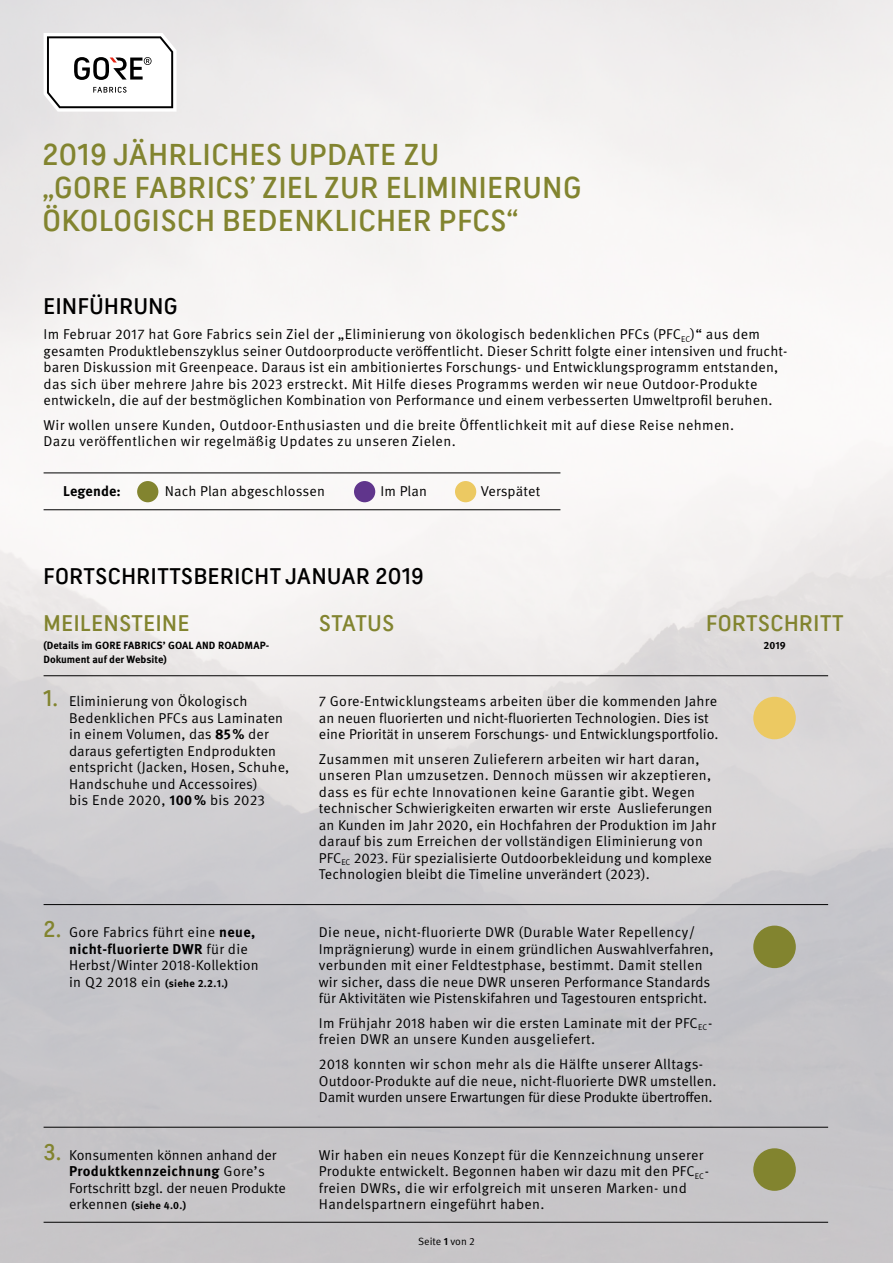
<style>
.page{position:relative;width:893px;height:1263px;background:#fff}
.page>*{position:absolute;margin:0;border:0;box-sizing:border-box;transform-origin:0 0}
.t1{font:30px/33px "GORE Fabrics Headline TT";letter-spacing:.025em;color:#82842f}
.t2{font:22.5px "GORE Fabrics Headline TT";letter-spacing:.025em;color:#000}
.t3{font:22.5px "GORE Fabrics Headline TT";letter-spacing:.025em;color:#82842f}
.t4{font:14.25px/16.5px "Meta OT Norm";letter-spacing:.01em;color:#000}
.t5{font:700 14.25px "Meta OT";letter-spacing:.025em;color:#000}
.t6{font:700 10.5px/13.5px "Meta OT";color:#000}
.t7{font:10.5px "Meta OT Norm";color:#000}
.s1{font-family:"GORE Fabrics Headline TT";font-size:22.5px;color:#82842f}
.s2{font-family:"Meta OT";font-weight:700}
.s3{font-family:"Meta OT Norm";font-weight:400}
.s4{font-family:"Meta OT Norm";font-weight:400;font-size:14.25px}
</style>
<div class="page">
<img style="left:0;top:0;width:893px;height:1263px">
<svg style="left:44px;top:33px;width:133px;height:79px"></svg>
<div style="left:753px;top:697px;width:43px;height:42px;background:#ecc962;border-radius:50%"></div>
<div style="left:753px;top:925px;width:43px;height:43px;background:#82842f;border-radius:50%"></div>
<div style="left:753px;top:1148px;width:43px;height:43px;background:#82842f;border-radius:50%"></div>
<hr style="left:44px;top:675px;width:784px;height:1px;background:#000">
<div style="left:137px;top:481px;width:21px;height:21px;background:#82842f;border-radius:50%"></div>
<div style="left:354px;top:481px;width:21px;height:21px;background:#60358c;border-radius:50%"></div>
<div style="left:455px;top:481px;width:21px;height:21px;background:#ecc962;border-radius:50%"></div>
<hr style="left:44px;top:472px;width:516px;height:1px;background:#000">
<hr style="left:44px;top:509px;width:516px;height:1px;background:#000">
<hr style="left:44px;top:904px;width:784px;height:1px;background:#000">
<hr style="left:44px;top:1127px;width:784px;height:1px;background:#000">
<hr style="left:44px;top:1222px;width:784px;height:1px;background:#000">
<h1 class="t1" style="left:43px;top:138px;width:540px">2019 JÄHRLICHES UPDATE ZU<br>„GORE FABRICS’ ZIEL ZUR ELIMINIERUNG<br>ÖKOLOGISCH BEDENKLICHER PFCS“</h1>
<h2 class="t2" style="left:44px;top:292px;width:136px">EINFÜHRUNG</h2>
<p class="t4" style="left:44px;top:326px;width:745px">Im Februar 2017 hat Gore Fabrics sein Ziel der „Eliminierung von ökologisch bedenklichen PFCs (PFC<sub>EC</sub>)“ aus dem gesamten Produktlebenszyklus seiner Outdoorproducte veröffentlicht. Dieser Schritt folgte einer intensiven und frucht&shy;baren Diskussion mit Greenpeace. Daraus ist ein ambitioniertes Forschungs- und Entwicklungsprogramm entstanden, das sich über mehrere Jahre bis 2023 erstreckt. Mit Hilfe dieses Programms werden wir neue Outdoor-Produkte entwickeln, die auf der bestmöglichen Kombination von Performance und einem verbesserten Umweltprofil beruhen.</p>
<p class="t4" style="left:44px;top:417px;width:692px">Wir wollen unsere Kunden, Outdoor-Enthusiasten und die breite Öffentlichkeit mit auf diese Reise nehmen.<br>Dazu veröffentlichen wir regelmäßig Updates zu unseren Zielen.</p>
<p class="t5" style="left:63px;top:482px;width:59px">Legende:</p>
<p class="t4" style="left:165px;top:483px;width:162px">Nach Plan abgeschlossen</p>
<p class="t4" style="left:381px;top:483px;width:48px">Im Plan</p>
<p class="t4" style="left:481px;top:483px;width:61px">Verspätet</p>
<h2 class="t2" style="left:44px;top:563px;width:382px">FORTSCHRITTSBERICHT JANUAR 2019</h2>
<h2 class="t3" style="left:44px;top:609px;width:147px">MEILENSTEINE</h2>
<p class="t6" style="left:44px;top:639px;width:227px">(Details im GORE FABRICS’ GOAL AND ROADMAP-<br>Dokument auf der Website)</p>
<p class="t4" style="left:69px;top:693px;width:222px;text-indent:-26px"><span class="s1">1.</span> Eliminierung von Ökologisch<br>Bedenklichen PFCs aus Laminaten in einem Volumen, das <span class="s2">85%</span> der daraus gefertigten Endprodukten entspricht (Jacken, Hosen, Schuhe,<br>Handschuhe und Accessoires)<br>bis Ende 2020, <span class="s2">100%</span> bis 2023</p>
<h2 class="t3" style="left:319px;top:609px;width:77px">STATUS</h2>
<h2 class="t3" style="left:706px;top:609px;width:139px">FORTSCHRITT</h2>
<p class="t6" style="left:763px;top:639px;width:24px">2019</p>
<p class="t4" style="left:319px;top:693px;width:401px">7 Gore-Entwicklungsteams arbeiten über die kommenden Jahre an neuen fluorierten und nicht-fluorierten Technologien. Dies ist eine Priorität in unserem Forschungs- und Entwicklungsportfolio.</p>
<p class="t4" style="left:319px;top:751px;width:399px">Zusammen mit unseren Zulieferern arbeiten wir hart daran, unseren Plan umzusetzen. Dennoch müssen wir akzeptieren, dass es für echte Innovationen keine Garantie gibt. Wegen technischer Schwierigkeiten erwarten wir erste Auslieferungen an Kunden im Jahr 2020, ein Hochfahren der Produktion im Jahr darauf bis zum Erreichen der vollständigen Eliminierung von PFC<sub>EC</sub> 2023. Für spezialisierte Outdoorbekleidung und komplexe Technologien bleibt die Timeline unverändert (2023).</p>
<p class="t4" style="left:44px;top:924px;width:213px"><span class="s1">2.</span> Gore Fabrics führt eine <span class="s2">neue,</span></p>
<p class="t5" style="left:69px;top:939px;width:180px">nicht-fluorierte DWR <span class="s3">für die</span></p>
<p class="t4" style="left:69px;top:957px;width:191px">Herbst/Winter 2018-Kollektion</p>
<p class="t6" style="left:69px;top:976px;width:160px"><span class="s4">in Q2 2018 ein</span> (siehe 2.2.1.)</p>
<p class="t4" style="left:44px;top:1147px;width:235px"><span class="s1">3.</span> Konsumenten können anhand der</p>
<p class="t5" style="left:69px;top:1162px;width:197px">Produktkennzeichnung <span class="s3">Gore’s</span></p>
<p class="t4" style="left:69px;top:1180px;width:218px">Fortschritt bzgl. der neuen Produkte</p>
<p class="t6" style="left:69px;top:1199px;width:119px"><span class="s4">erkennen</span> (siehe 4.0.)</p>
<p class="t4" style="left:319px;top:924px;width:396px">Die neue, nicht-fluorierte DWR (Durable Water Repellency/ Imprägnierung) wurde in einem gründlichen Auswahlverfahren, verbunden mit einer Feldtestphase, bestimmt. Damit stellen wir sicher, dass die neue DWR unseren Performance Standards für Aktivitäten wie Pistenskifahren und Tagestouren entspricht.</p>
<p class="t4" style="left:319px;top:1015px;width:395px">Im Frühjahr 2018 haben wir die ersten Laminate mit der PFC<sub>EC&shy;</sub>freien DWR an unsere Kunden ausgeliefert.</p>
<p class="t4" style="left:319px;top:1056px;width:399px">2018 konnten wir schon mehr als die Hälfte unserer Alltags-<br>Outdoor-Produkte auf die neue, nicht-fluorierte DWR umstellen.<br>Damit wurden unsere Erwartungen für diese Produkte übertroffen.</p>
<p class="t4" style="left:319px;top:1147px;width:392px">Wir haben ein neues Konzept für die Kennzeichnung unserer Produkte entwickelt. Begonnen haben wir dazu mit den PFC<sub>EC&shy;</sub>freien DWRs, die wir erfolgreich mit unseren Marken- und Handelspartnern eingeführt haben.</p>
<p class="t7" style="left:418px;top:1235px;width:58px">Seite <span class="s2">1</span> von 2</p>
</div>
